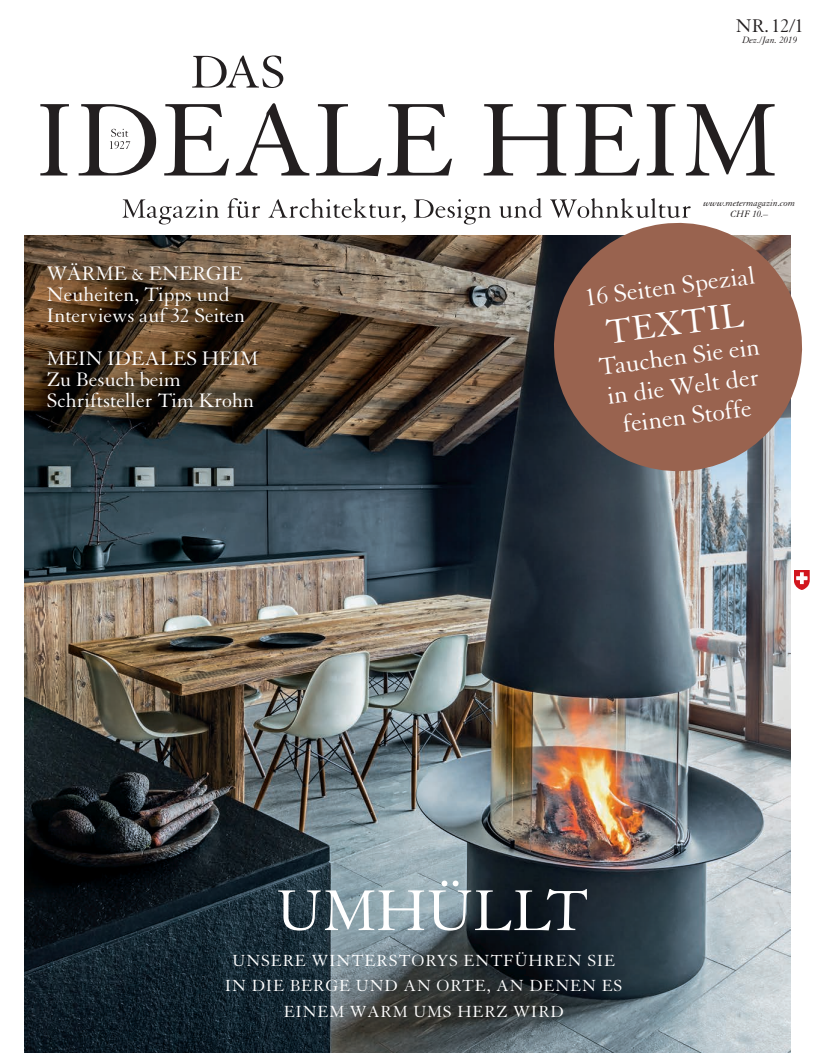
<style>
.page{position:relative;width:815px;height:1053px;background:#fff}
.page>*{position:absolute;margin:0;border:0;box-sizing:border-box;transform-origin:0 0}
._3_Fliesstext{font:62.5px "Granjon LT Std";color:#fff}
._2_Quote_Subs{font:37.5px "Granjon LT Std";color:#fff}
._2_Quote_Subs-2{font:26.25px "Granjon LT Std";color:#fff}
._2_Quote_Subs-3{font:21.25px/21.2px "Granjon LT Std";color:#fff}
._3_Fliesstext-2{font:20px "Granjon LT Std";color:#231f20}
._2_Quote_Subs-4{font:17.5px/25.6px "Granjon LT Std";letter-spacing:.05em;color:#fff;text-align:center}
._3_Fliesstext-3{font:italic 10px "Granjon LT Std";color:#231f20}
</style>
<div class="page">
<img style="left:25px;top:236px;width:765px;height:816px">
<img style="left:795px;top:571px;width:15px;height:18px">
<svg style="left:546px;top:222px;width:257px;height:257px;background:#906a5d"></svg>
<svg style="left:192px;top:55px;width:91px;height:33px"></svg>
<svg style="left:40px;top:104px;width:29px;height:71px"></svg>
<svg style="left:164px;top:104px;width:65px;height:71px"></svg>
<svg style="left:236px;top:103px;width:73px;height:72px"></svg>
<svg style="left:316px;top:104px;width:65px;height:72px"></svg>
<svg style="left:387px;top:104px;width:65px;height:71px"></svg>
<svg style="left:484px;top:104px;width:82px;height:71px"></svg>
<svg style="left:575px;top:104px;width:65px;height:71px"></svg>
<svg style="left:647px;top:104px;width:28px;height:71px"></svg>
<svg style="left:686px;top:104px;width:89px;height:71px"></svg>
<svg style="left:123px;top:199px;width:96px;height:25px"></svg>
<svg style="left:227px;top:198px;width:33px;height:20px"></svg>
<svg style="left:268px;top:198px;width:137px;height:24px"></svg>
<svg style="left:414px;top:199px;width:77px;height:25px"></svg>
<svg style="left:499px;top:198px;width:43px;height:20px"></svg>
<svg style="left:550px;top:198px;width:141px;height:20px"></svg>
<svg style="left:79px;top:104px;width:77px;height:71px"></svg>
<p class="_3_Fliesstext-2" style="left:736px;top:15px;width:70px">NR. 12/1</p>
<p class="_3_Fliesstext-3" style="left:742px;top:35px;width:56px">Dez./Jan. 2019</p>
<p class="_2_Quote_Subs-3" style="left:47px;top:263px;width:200px">WÄRME &amp; ENERGIE<br>Neuheiten, Tipps und<br>Interviews auf 32 Seiten</p>
<p class="_2_Quote_Subs-3" style="left:47px;top:348px;width:213px">MEIN IDEALES HEIM<br>Zu Besuch beim<br>Schriftsteller Tim Krohn</p>
<p class="_3_Fliesstext-3" style="left:703px;top:197px;width:93px">www.metermagazin.com</p>
<p class="_3_Fliesstext-3" style="left:730px;top:209px;width:40px">CHF 10.–</p>
<p class="_2_Quote_Subs-2" style="left:583px;top:283px;width:173px;rotate:-7deg">16 Seiten Spezial</p>
<p class="_2_Quote_Subs" style="left:603px;top:313px;width:141px;rotate:-8deg">TEXTIL</p>
<p class="_2_Quote_Subs-2" style="left:597px;top:352px;width:164px;rotate:-7deg">Tauchen Sie ein</p>
<p class="_2_Quote_Subs-2" style="left:606px;top:381px;width:155px;rotate:-7deg">in die Welt der</p>
<p class="_2_Quote_Subs-2" style="left:621px;top:410px;width:131px;rotate:-7deg">feinen Stoffe</p>
<p class="_3_Fliesstext" style="left:276px;top:877px;width:314px">UMHÜLLT</p>
<p class="_2_Quote_Subs-4" style="left:225px;top:947px;width:399px">UNSERE WINTERSTORYS ENTFÜHREN SIE<br>IN DIE BERGE UND AN ORTE, AN DENEN ES<br>EINEM WARM UMS HERZ WIRD</p>
</div>
